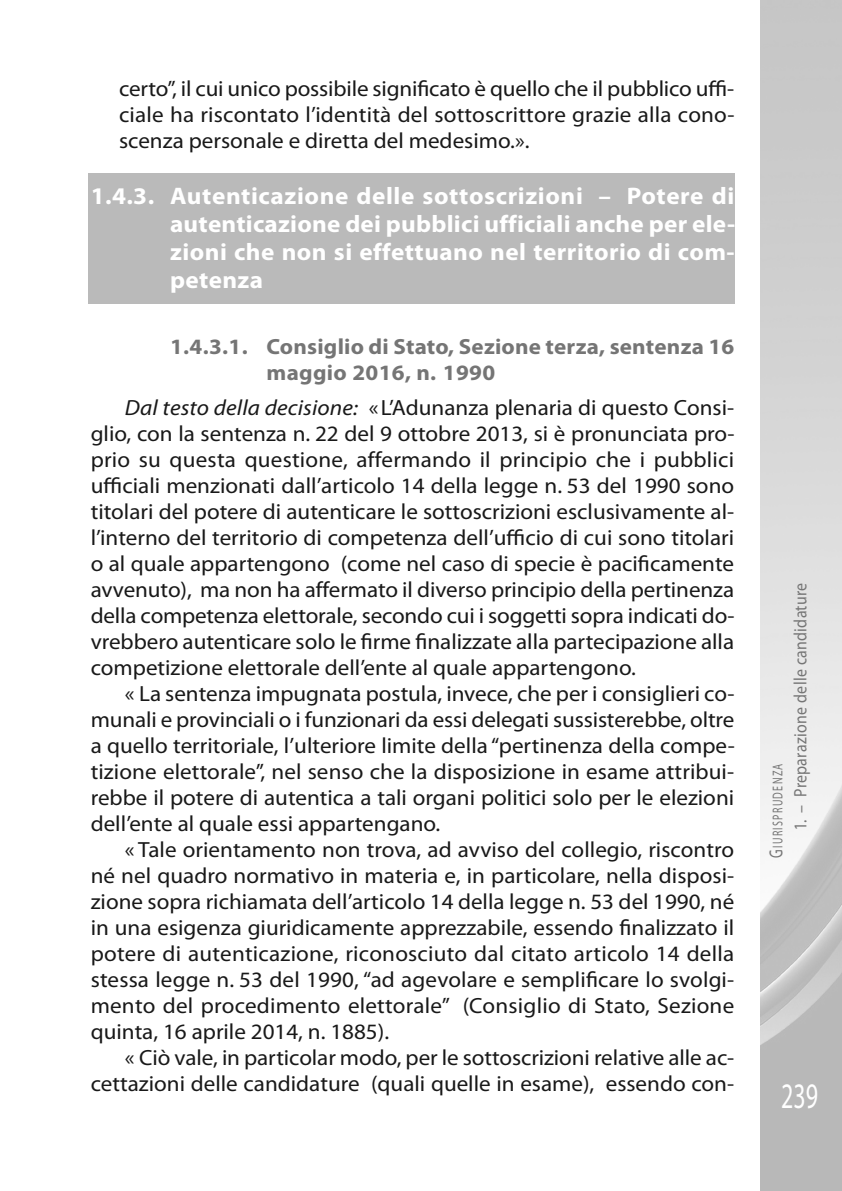
<style>
.page{position:relative;width:842px;height:1191px;background:#fff}
.page>*{position:absolute;margin:0;border:0;box-sizing:border-box;transform-origin:0 0}
.t1{font:36px "Myriad Pro";color:#fff;scale:.67 1}
.t2{font:700 24px/28px "Myriad Pro";letter-spacing:.02em;color:#fff;text-align:justify;scale:1.05 1}
.t3{font:22px/26px "Myriad Pro";color:#191919;text-align:justify;scale:1.05 1}
.t4{font:700 22px/26px "Myriad Pro";letter-spacing:.01em;color:#757575;scale:1.05 1}
.t5{font:18px "Myriad Pro";letter-spacing:.02em;color:#757575;scale:.88 1}
.t6{font:14.2px "Myriad Pro";letter-spacing:.135em;color:#757575;scale:.7 1}
.s1{font-style:italic}
.s2{font-size:19px}
</style>
<div class="page">
<div style="left:88px;top:173px;width:646px;height:130px;background:#bababa"></div>
<img style="left:761px;top:0;width:81px;height:1191px">
<p class="t3" style="left:119px;top:77px;width:588px">certo”, il cui unico possibile significato è quello che il pubblico uffi&shy;ciale ha riscontato l’identità del sottoscrittore grazie alla cono&shy;scenza personale e diretta del medesimo.».</p>
<p class="t2" style="left:170px;top:184px;width:540px;text-indent:-79px">1.4.3. Autenticazione delle sottoscrizioni – Potere di autenticazione dei pubblici ufficiali anche per ele&shy;zioni che non si effettuano nel territorio di com&shy;petenza</p>
<p class="t4" style="left:266px;top:335px;width:447px;text-indent:-96px">1.4.3.1. Consiglio di Stato, Sezione terza, sentenza 16 maggio 2016, n. 1990</p>
<p class="t3" style="left:91px;top:396px;width:615px;text-indent:34px"><span class="s1">Dal testo della decisione:</span> «L’Adunanza plenaria di questo Consi&shy;glio, con la sentenza n. 22 del 9 ottobre 2013, si è pronunciata pro&shy;prio su questa questione, affermando il principio che i pubblici ufficiali menzionati dall’articolo 14 della legge n. 53 del 1990 sono titolari del potere di autenticare le sottoscrizioni esclusivamente al&shy;l’interno del territorio di competenza dell’ufficio di cui sono titolari o al quale appartengono (come nel caso di specie è pacificamente avvenuto), ma non ha affermato il diverso principio della pertinenza della competenza elettorale, secondo cui i soggetti sopra indicati do&shy;vrebbero autenticare solo le firme finalizzate alla partecipazione alla competizione elettorale dell’ente al quale appartengono.</p>
<p class="t3" style="left:91px;top:682px;width:615px;text-indent:34px">« La sentenza impugnata postula, invece, che per i consiglieri co&shy;munali e provinciali o i funzionari da essi delegati sussisterebbe, oltre a quello territoriale, l’ulteriore limite della “pertinenza della compe&shy;tizione elettorale”, nel senso che la disposizione in esame attribui&shy;rebbe il potere di autentica a tali organi politici solo per le elezioni dell’ente al quale essi appartengano.</p>
<p class="t3" style="left:91px;top:838px;width:614px;text-indent:34px">« Tale orientamento non trova, ad avviso del collegio, riscontro né nel quadro normativo in materia e, in particolare, nella disposi&shy;zione sopra richiamata dell’articolo 14 della legge n. 53 del 1990, né in una esigenza giuridicamente apprezzabile, essendo finalizzato il potere di autenticazione, riconosciuto dal citato articolo 14 della stessa legge n. 53 del 1990, “ad agevolare e semplificare lo svolgi&shy;mento del procedimento elettorale” (Consiglio di Stato, Sezione quinta, 16 aprile 2014, n. 1885).</p>
<p class="t3" style="left:91px;top:1046px;width:614px;text-align:right">« Ciò vale, in particolar modo, per le sottoscrizioni relative alle ac&shy;cettazioni delle candidature (quali quelle in esame), essendo con-</p>
<p class="t6" style="left:772px;top:857px;width:136px;rotate:-90deg"><span class="s2">G</span>IURISPRUDENZA</p>
<p class="t5" style="left:794px;top:829px;width:281px;rotate:-90deg">1. – Preparazione delle candidature</p>
<p class="t1" style="left:781px;top:1082px;width:57px">239</p>
</div>
